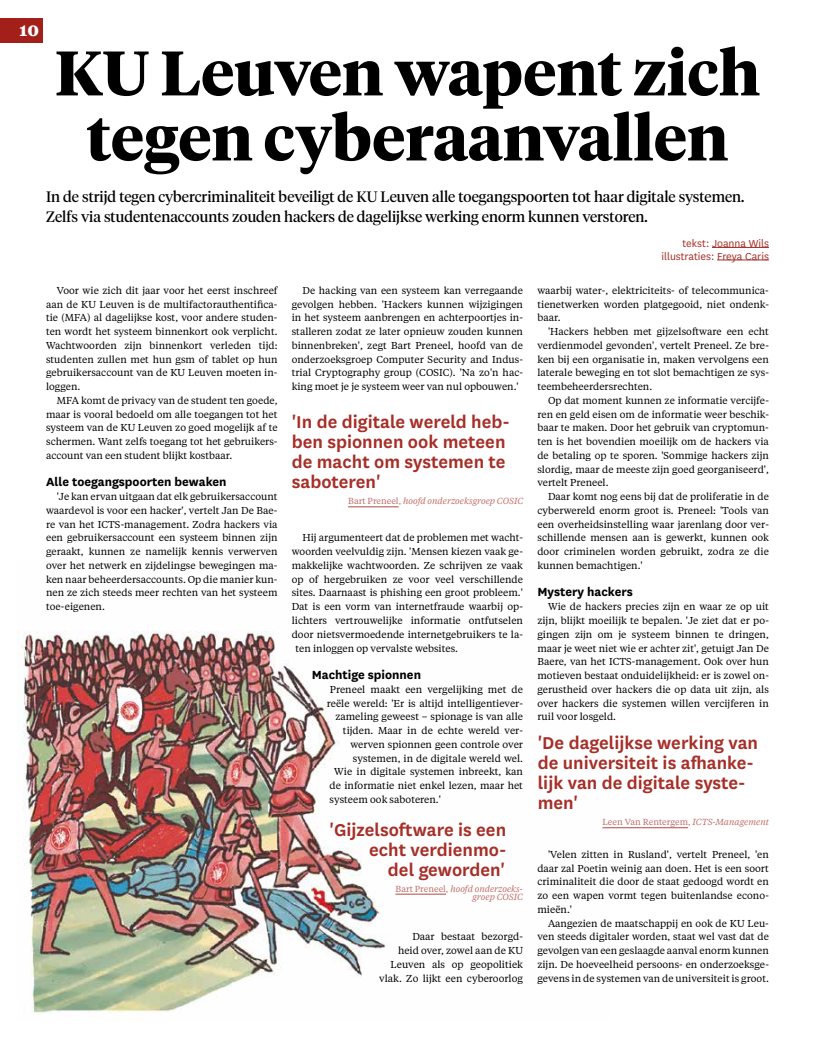
<style>
.page{position:relative;width:815px;height:1046px;background:#fff}
.page>*{position:absolute;margin:0;border:0;box-sizing:border-box;transform-origin:0 0}
.t1{font:700 62.5px/65px "Tiempos Headline";color:#000;text-align:center}
.t2{font:600 20px/20px "National";color:#a62f28}
.t3{font:700 17.5px "Tiempos Text";color:#fff}
.t4{font:15px/20px "Tiempos Headline";color:#000}
.t5{font:700 13.75px "National";color:#000}
.t6{font:11.88px/12.5px "National";color:#a62f28;text-align:right}
.t7{font:10px/13.8px "Tiempos Text";color:#000;text-align:justify}
.t8{font:italic 8.75px/8.8px "Tiempos Text";color:#c16d69;text-align:right}
.t9{font:8.75px "Tiempos Text";color:#c16d69}
.s1{font-style:normal}
.s2{font-style:italic}
</style>
<div class="page">
<div style="left:0;top:18px;width:43px;height:25px;background:#a21f1a"></div>
<img style="left:21px;top:631px;width:589px;height:384px">
<hr style="left:712px;top:247px;width:57px;height:1px;background:#a62f28">
<hr style="left:717px;top:259px;width:52px;height:1px;background:#a62f28">
<hr style="left:602px;top:826px;width:86px;height:2px;background:#c16d69">
<hr style="left:348px;top:506px;width:51px;height:1px;background:#c16d69">
<hr style="left:395px;top:893px;width:51px;height:1px;background:#c16d69">
<h3 class="t3" style="left:20px;top:18px;width:21px">10</h3>
<h1 class="t1" style="left:55px;top:38px;width:707px">KU Leuven wapent zich tegen cyberaanvallen</h1>
<h3 class="t4" style="left:46px;top:186px;width:700px">In de strijd tegen cybercriminaliteit beveiligt de KU Leuven alle toegangspoorten tot haar digitale systemen.<br>Zelfs via studentenaccounts zouden hackers de dagelijkse werking enorm kunnen verstoren.</h3>
<p class="t6" style="left:661px;top:237px;width:109px">tekst: Joanna Wils illustraties: Freya Caris</p>
<p class="t7" style="left:46px;top:283px;width:233px;text-indent:11px">Voor wie zich dit jaar voor het eerst inschreef aan de KU Leuven is de multifactorauthentifica&shy;tie (MFA) al dagelijkse kost, voor andere studen&shy;ten wordt het systeem binnenkort ook verplicht.<br>Wachtwoorden zijn binnenkort verleden tijd: studenten zullen met hun gsm of tablet op hun gebruikersaccount van de KU Leuven moeten in&shy;loggen.</p>
<p class="t7" style="left:46px;top:393px;width:233px;text-indent:11px">MFA komt de privacy van de student ten goede, maar is vooral bedoeld om alle toegangen tot het systeem van de KU Leuven zo goed mogelijk af te schermen. Want zelfs toegang tot het gebruikers&shy;account van een student blijkt kostbaar.</p>
<h3 class="t5" style="left:46px;top:472px;width:182px">Alle toegangspoorten bewaken</h3>
<p class="t7" style="left:46px;top:489px;width:233px;text-indent:11px">'Je kan ervan uitgaan dat elk gebruikersaccount waardevol is voor een hacker', vertelt Jan De Bae&shy;re van het ICTS-management. Zodra hackers via een gebruikersaccount een systeem binnen zijn geraakt, kunnen ze namelijk kennis verwerven over het netwerk en zijdelingse bewegingen ma&shy;ken naar beheerdersaccounts. Op die manier kun&shy;nen ze zich steeds meer rechten van het systeem toe-eigenen.</p>
<p class="t7" style="left:292px;top:283px;width:233px;text-indent:11px">De hacking van een systeem kan verregaande gevolgen hebben. 'Hackers kunnen wijzigingen in het systeem aanbrengen en achterpoortjes in&shy;stalleren zodat ze later opnieuw zouden kunnen binnenbreken', zegt Bart Preneel, hoofd van de onderzoeksgroep Computer Security and Indus&shy;trial Cryptography group (COSIC). 'Na zo'n hac&shy;king moet je je systeem weer van nul opbouwen.'</p>
<h2 class="t2" style="left:292px;top:411px;width:220px">'In de digitale wereld heb&shy;ben spionnen ook meteen de macht om systemen te saboteren'</h2>
<p class="t8" style="left:348px;top:496px;width:177px"><span class="s1">Bart Preneel,</span> hoofd onderzoeksgroep COSIC</p>
<p class="t7" style="left:302px;top:530px;width:222px">Hij argumenteert dat de problemen met wacht-</p>
<p class="t7" style="left:292px;top:544px;width:233px">woorden veelvuldig zijn. 'Mensen kiezen vaak ge-</p>
<p class="t7" style="left:292px;top:558px;width:233px">makkelijke wachtwoorden. Ze schrijven ze vaak</p>
<p class="t7" style="left:292px;top:571px;width:233px">op of hergebruiken ze voor veel verschillende</p>
<p class="t7" style="left:292px;top:585px;width:233px">sites. Daarnaast is phishing een groot probleem.'</p>
<p class="t7" style="left:292px;top:599px;width:233px">Dat is een vorm van internetfraude waarbij op-</p>
<p class="t7" style="left:292px;top:613px;width:233px">lichters vertrouwelijke informatie ontfutselen</p>
<p class="t7" style="left:292px;top:626px;width:233px">door nietsvermoedende internetgebruikers te la-</p>
<p class="t7" style="left:295px;top:640px;width:164px">ten inloggen op vervalste websites.</p>
<h3 class="t5" style="left:312px;top:665px;width:111px">Machtige spionnen</h3>
<p class="t7" style="left:330px;top:681px;width:195px">Preneel maakt een vergelijking met de</p>
<p class="t7" style="left:327px;top:695px;width:198px">reële wereld: 'Er is altijd intelligentiever-</p>
<p class="t7" style="left:335px;top:709px;width:189px">zameling geweest – spionage is van alle</p>
<p class="t7" style="left:343px;top:723px;width:181px">tijden. Maar in de echte wereld ver-</p>
<p class="t7" style="left:350px;top:736px;width:174px">werven spionnen geen controle over</p>
<p class="t7" style="left:353px;top:750px;width:172px">systemen, in de digitale wereld wel.</p>
<p class="t7" style="left:334px;top:764px;width:190px">Wie in digitale systemen inbreekt, kan</p>
<p class="t7" style="left:330px;top:778px;width:195px">de informatie niet enkel lezen, maar het</p>
<p class="t7" style="left:330px;top:791px;width:113px">systeem ook saboteren.'</p>
<h2 class="t2" style="left:330px;top:818px;width:178px;text-align:right">'Gijzelsoftware is een echt verdienmo-<br>del geworden'</h2>
<p class="t8" style="left:395px;top:883px;width:129px"><span class="s1">Bart Preneel,</span> hoofd onderzoeks&shy;groep COSIC</p>
<p class="t7" style="left:379px;top:929px;width:145px;text-align:right">Daar bestaat bezorgd-<br>heid over, zowel aan de KU<br>Leuven als op geopolitiek vlak. Zo lijkt een cyberoorlog</p>
<p class="t7" style="left:537px;top:283px;width:233px">waarbij water-, elektriciteits- of telecommunica&shy;tienetwerken worden platgegooid, niet ondenk&shy;baar.</p>
<p class="t7" style="left:537px;top:324px;width:233px;text-indent:11px">'Hackers hebben met gijzelsoftware een echt verdienmodel gevonden', vertelt Preneel. Ze bre&shy;ken bij een organisatie in, maken vervolgens een laterale beweging en tot slot bemachtigen ze sys&shy;teembeheerdersrechten.</p>
<p class="t7" style="left:537px;top:393px;width:233px;text-indent:11px">Op dat moment kunnen ze informatie vercijfe&shy;ren en geld eisen om de informatie weer beschik&shy;baar te maken. Door het gebruik van cryptomun&shy;ten is het bovendien moeilijk om de hackers via de betaling op te sporen. 'Sommige hackers zijn slordig, maar de meeste zijn goed georganiseerd', vertelt Preneel.</p>
<p class="t7" style="left:537px;top:489px;width:233px;text-indent:11px">Daar komt nog eens bij dat de proliferatie in de cyberwereld enorm groot is. Preneel: 'Tools van een overheidsinstelling waar jarenlang door ver&shy;schillende mensen aan is gewerkt, kunnen ook door criminelen worden gebruikt, zodra ze die kunnen bemachtigen.'</p>
<h3 class="t5" style="left:537px;top:582px;width:97px">Mystery hackers</h3>
<p class="t7" style="left:537px;top:599px;width:233px;text-indent:11px">Wie de hackers precies zijn en waar ze op uit zijn, blijkt moeilijk te bepalen. 'Je ziet dat er po&shy;gingen zijn om je systeem binnen te dringen, maar je weet niet wie er achter zit', getuigt Jan De Baere, van het ICTS-management. Ook over hun motieven bestaat onduidelijkheid: er is zowel on&shy;gerustheid over hackers die op data uit zijn, als over hackers die systemen willen vercijferen in ruil voor losgeld.</p>
<h2 class="t2" style="left:538px;top:731px;width:222px">'De dagelijkse werking van de universiteit is afhanke&shy;lijk van de digitale syste&shy;men'</h2>
<p class="t9" style="left:602px;top:816px;width:168px">Leen Van Rentergem, <span class="s2">ICTS-Management</span></p>
<p class="t7" style="left:537px;top:846px;width:233px;text-indent:11px">'Velen zitten in Rusland', vertelt Preneel, 'en daar zal Poetin weinig aan doen. Het is een soort criminaliteit die door de staat gedoogd wordt en zo een wapen vormt tegen buitenlandse econo&shy;mieën.'</p>
<p class="t7" style="left:537px;top:915px;width:233px;text-indent:11px">Aangezien de maatschappij en ook de KU Leu&shy;ven steeds digitaler worden, staat wel vast dat de gevolgen van een geslaagde aanval enorm kunnen zijn. De hoeveelheid persoons- en onderzoeksge&shy;gevens in de systemen van de universiteit is groot.</p>
</div>
